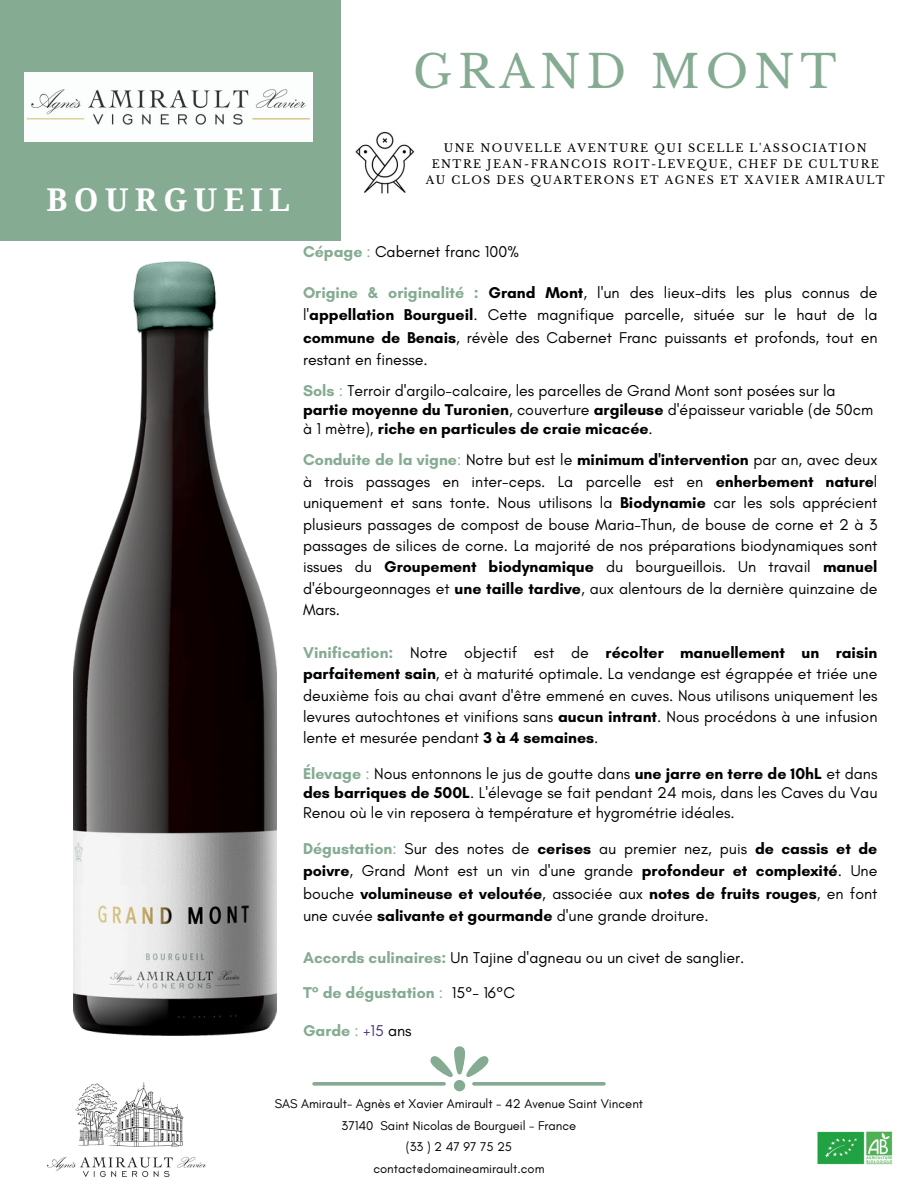
<style>
.page{position:relative;width:918px;height:1188px;background:#fff}
.page>*{position:absolute;margin:0;border:0;box-sizing:border-box;transform-origin:0 0}
.t1{font:45px "Libre Baskerville";letter-spacing:.13em;color:#85ab92}
.t2{font:700 31.5px "Noto Serif";letter-spacing:.2em;color:#fff}
.t3{font:15.9px/21.3px "Glacial Indifference";color:#000;text-align:justify}
.t4{font:700 15.9px "Glacial Indifference";color:#85ab92}
.t5{font:12.9px/21.6px "Glacial Indifference";color:#000;text-align:center}
.t6{font:11.1px "Libre Baskerville";letter-spacing:.13em;color:#000}
.s1{font-weight:700;color:#85ab92}
.s2{color:#85ab92}
.s3{font-weight:700}
.s4{font-weight:400}
.s5{font-weight:400;color:#000}
.s6{font-weight:400;color:#4a3379}
</style>
<div class="page">
<div style="left:0;top:0;width:340px;height:240px;background:#85ab92"></div>
<img style="left:818px;top:1131px;width:75px;height:33px">
<img style="left:24px;top:72px;width:288px;height:70px">
<img style="left:47px;top:1082px;width:159px;height:96px">
<div style="left:454px;top:1080px;width:11px;height:11px;background:#85ab92;border-radius:50%"></div>
<svg style="left:430px;top:1046px;width:59px;height:31px"></svg>
<svg style="left:312px;top:1082px;width:134px;height:4px"></svg>
<svg style="left:472px;top:1082px;width:134px;height:4px"></svg>
<img style="left:355px;top:131px;width:60px;height:63px">
<img style="left:73px;top:261px;width:204px;height:774px">
<h3 class="t1" style="left:413px;top:44px;width:425px">GRAND MONT</h3>
<h3 class="t2" style="left:47px;top:177px;width:245px">BOURGUEIL</h3>
<h3 class="t6" style="left:444px;top:142px;width:425px">UNE NOUVELLE AVENTURE QUI SCELLE L'ASSOCIATION</h3>
<p class="t6" style="left:432px;top:157px;width:449px">ENTRE JEAN-FRANCOIS ROIT-LEVEQUE, CHEF DE CULTURE</p>
<p class="t6" style="left:426px;top:173px;width:461px">AU CLOS DES QUARTERONS ET AGNES ET XAVIER AMIRAULT</p>
<p class="t3" style="left:303px;top:241px;width:217px"><span class="s1">Cépage</span> <span class="s2">:</span> Cabernet franc 100%</p>
<h2 class="t3" style="left:303px;top:281px;width:576px;line-height:22.5px"><span class="s1">Origine &amp; originalité :</span> <span class="s3">Grand Mont</span>, l'un des lieux-dits les plus connus de l'<span class="s3">appellation Bourgueil</span>. Cette magnifique parcelle, située sur le haut de la <span class="s3">commune de Benais</span>, révèle des Cabernet Franc puissants et profonds, tout en restant en finesse.</h2>
<h1 class="t3" style="left:303px;top:381px;width:572px;line-height:19.2px;text-align:left"><span class="s1">Sols</span> <span class="s2">:</span> Terroir d'argilo-calcaire, les parcelles de Grand Mont sont posées sur la <span class="s3">partie moyenne du Turonien</span>, couverture <span class="s3">argileuse</span> d'épaisseur variable (de 50cm à 1 mètre), <span class="s3">riche en particules de craie micacée</span>.</h1>
<p class="t3" style="left:303px;top:449px;width:576px"><span class="s1">Conduite de la vigne</span><span class="s2">:</span> Notre but est le <span class="s3">minimum d'intervention</span> par an, avec deux à trois passages en inter-ceps. La parcelle est en <span class="s3">enherbement nature</span>l uniquement et sans tonte. Nous utilisons la <span class="s3">Biodynamie</span> car les sols apprécient plusieurs passages de compost de bouse Maria-Thun, de bouse de corne et 2 à 3 passages de silices de corne. La majorité de nos préparations biodynamiques sont issues du <span class="s3">Groupement biodynamique</span> du bourgueillois. Un travail <span class="s3">manuel </span>d'ébourgeonnages et <span class="s3">une taille tardive</span>, aux alentours de la dernière quinzaine de Mars.</p>
<p class="t3" style="left:303px;top:642px;width:576px"><span class="s1">Vinification:</span> Notre objectif est de <span class="s3">récolter manuellement un raisin parfaitement sain</span>, et à maturité optimale. La vendange est égrappée et triée une deuxième fois au chai avant d'être emmené en cuves. Nous utilisons uniquement les levures autochtones et vinifions sans <span class="s3">aucun intrant</span>. Nous procédons à une infusion lente et mesurée pendant <span class="s3">3 à 4 semaines</span>.</p>
<p class="t3" style="left:303px;top:764px;width:576px;line-height:19.2px"><span class="s1">Élevage</span> <span class="s2">:</span> Nous entonnons le jus de goutte dans <span class="s3">une jarre en terre de 10hL</span> et dans <span class="s3">des barriques de 500L</span>. L'élevage se fait pendant 24 mois, dans les Caves du Vau Renou où le vin reposera à température et hygrométrie idéales.</p>
<p class="t3" style="left:303px;top:837px;width:576px;line-height:22.5px"><span class="s1">Dégustation</span><span class="s2">:</span> Sur des notes de <span class="s3">cerises</span> au premier nez, puis <span class="s3">de cassis et de poivre</span>, Grand Mont est un vin d'une grande <span class="s3">profondeur et complexité</span>. Une bouche <span class="s3">volumineuse et veloutée</span>, associée aux <span class="s3">notes de fruits rouges</span>, en font une cuvée <span class="s3">salivante et gourmande</span> d'une grande droiture.</p>
<p class="t3" style="left:303px;top:946px;width:443px"><span class="s1">Accords culinaires:</span> Un Tajine d'agneau ou un civet de sanglier.</p>
<h3 class="t4" style="left:303px;top:982px;width:213px">T° de dégustation <span class="s4">:</span> <span class="s5">15°- 16°C</span></h3>
<h3 class="t4" style="left:303px;top:1021px;width:110px">Garde <span class="s4">:</span> <span class="s6">+15</span> <span class="s5">ans</span></h3>
<h3 class="t5" style="left:275px;top:1093px;width:370px">SAS Amirault- Agnès et Xavier Amirault - 42 Avenue Saint Vincent 37140 Saint Nicolas de Bourgueil - France<br>(33 ) 2 47 97 75 25<br>contact@domaineamirault.com</h3>
</div>
